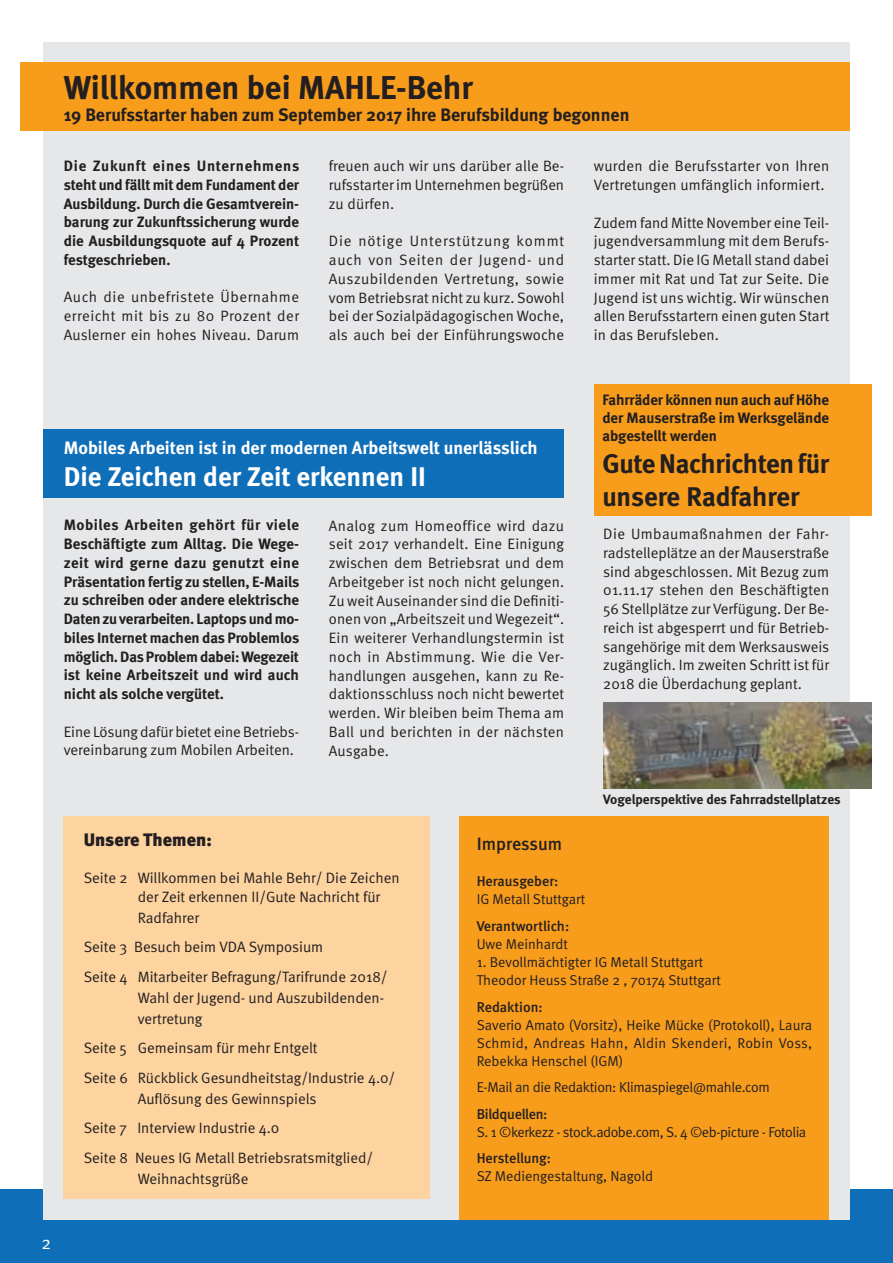
<style>
.page{position:relative;width:893px;height:1263px;background:#fff}
.page>*{position:absolute;margin:0;border:0;box-sizing:border-box;transform-origin:0 0}
.t1{font:700 33px "Meta";color:#231f20}
.t2{font:700 27px/32.4px "Meta";letter-spacing:-.01em;color:#231f20}
.t3{font:700 27px "Meta";color:#fff}
.t4{font:700 18px "Meta";color:#231f20}
.t5{font:700 18px "Meta";color:#fff}
.t6{font:18px "Meta Black Lf";color:#231f20}
.t7{font:500 18px "Meta";color:#231f20}
.t8{font:18px "Meta Normal";color:#fff}
.t9{font:15px/18.8px "Meta Normal";color:#231f20}
.t10{font:700 15px/18.8px "Meta";color:#231f20;text-align:justify}
.t11{font:14.25px/18px "Meta Normal";letter-spacing:-.005em;color:#231f20}
.t12{font:500 14.25px "Meta";letter-spacing:-.005em;color:#231f20}
.t13{font:14.25px "Meta Normal";letter-spacing:-.035em;color:#231f20}
.t14{font:700 13.5px "Meta";color:#231f20}
</style>
<div class="page">
<div style="left:0;top:1189px;width:893px;height:74px;background:#0f6eb8"></div>
<div style="left:43px;top:43px;width:807px;height:1177px;background:#e6e7e9"></div>
<div style="left:64px;top:816px;width:366px;height:383px;background:#fdd39f"></div>
<div style="left:460px;top:816px;width:369px;height:404px;background:#f89c1c"></div>
<div style="left:20px;top:63px;width:830px;height:68px;background:#f89c1c"></div>
<img style="left:603px;top:703px;width:269px;height:86px">
<div style="left:44px;top:429px;width:520px;height:68px;background:#0f6eb8"></div>
<div style="left:594px;top:384px;width:278px;height:132px;background:#f89c1c"></div>
<h1 class="t1" style="left:64px;top:68px;width:411px">Willkommen bei MAHLE-Behr</h1>
<p class="t4" style="left:64px;top:104px;width:567px">19 Berufsstarter haben zum September 2017 ihre Berufsbildung begonnen</p>
<p class="t9" style="left:329px;top:157px;width:237px;text-align:justify">freuen auch wir uns darüber alle Be&shy;rufsstarter im Unternehmen begrüßen zu dürfen.</p>
<p class="t9" style="left:329px;top:232px;width:237px;text-align:justify">Die nötige Unterstützung kommt auch von Seiten der Jugend- und Auszubildenden Vertretung, sowie vom Betriebsrat nicht zu kurz. Sowohl bei der Sozialpädagogischen Woche, als auch bei der Einführungswoche</p>
<p class="t10" style="left:64px;top:156px;width:237px">Die Zukunft eines Unternehmens steht und fällt mit dem Fundament der Ausbildung. Durch die Gesamtverein&shy;barung zur Zukunftssicherung wurde die Ausbildungsquote auf 4 Prozent festgeschrieben.</p>
<p class="t9" style="left:64px;top:288px;width:237px;text-align:justify">Auch die unbefristete Übernahme erreicht mit bis zu 80 Prozent der Auslerner ein hohes Niveau. Darum</p>
<p class="t9" style="left:594px;top:157px;width:237px">wurden die Berufsstarter von Ihren<br>Vertretungen umfänglich informiert.</p>
<p class="t9" style="left:594px;top:213px;width:237px;text-align:justify">Zudem fand Mitte November eine Teil&shy;jugendversammlung mit dem Berufs&shy;starter statt. Die IG Metall stand dabei immer mit Rat und Tat zur Seite. Die Jugend ist uns wichtig. Wir wünschen allen Berufsstartern einen guten Start in das Berufsleben.</p>
<p class="t5" style="left:64px;top:437px;width:475px">Mobiles Arbeiten ist in der modernen Arbeitswelt unerlässlich</p>
<h2 class="t3" style="left:64px;top:461px;width:363px">Die Zeichen der Zeit erkennen II</h2>
<p class="t9" style="left:329px;top:516px;width:237px;text-align:justify">Analog zum Homeoffice wird dazu seit 2017 verhandelt. Eine Einigung zwischen dem Betriebsrat und dem Arbeitgeber ist noch nicht gelungen.<br>Zu weit Auseinander sind die Definiti&shy;onen von „Arbeitszeit und Wegezeit“.<br>Ein weiterer Verhandlungstermin ist noch in Abstimmung. Wie die Ver&shy;handlungen ausgehen, kann zu Re&shy;daktionsschluss noch nicht bewertet werden. Wir bleiben beim Thema am Ball und berichten in der nächsten Ausgabe.</p>
<p class="t10" style="left:64px;top:516px;width:237px">Mobiles Arbeiten gehört für viele Beschäftigte zum Alltag. Die Wege&shy;zeit wird gerne dazu genutzt eine Präsentation fertig zu stellen, E-Mails zu schreiben oder andere elektrische Daten zu verarbeiten. Laptops und mo&shy;biles Internet machen das Problemlos möglich. Das Problem dabei: Wegezeit ist keine Arbeitszeit und wird auch nicht als solche vergütet.</p>
<p class="t9" style="left:64px;top:722px;width:237px">Eine Lösung dafür bietet eine Betriebs&shy;vereinbarung zum Mobilen Arbeiten.</p>
<p class="t10" style="left:602px;top:390px;width:228px;line-height:18px">Fahrräder können nun auch auf Höhe der Mauserstraße im Werksgelände abgestellt werden</p>
<h2 class="t2" style="left:602px;top:447px;width:228px">Gute Nachrichten für unsere Radfahrer</h2>
<p class="t9" style="left:603px;top:524px;width:228px;text-align:justify">Die Umbaumaßnahmen der Fahr&shy;radstelleplätze an der Mauserstraße sind abgeschlossen. Mit Bezug zum 01.11.17 stehen den Beschäftigten 56 Stellplätze zur Verfügung. Der Be&shy;reich ist abgesperrt und für Betrieb&shy;sangehörige mit dem Werksausweis zugänglich. Im zweiten Schritt ist für 2018 die Überdachung geplant.</p>
<p class="t14" style="left:603px;top:791px;width:239px">Vogelperspektive des Fahrradstellplatzes</p>
<p class="t6" style="left:84px;top:828px;width:130px">Unsere Themen:</p>
<p class="t9" style="left:138px;top:868px;width:263px;text-indent:-54px">Seite 2 Willkommen bei Mahle Behr/ Die Zeichen der Zeit erkennen II/Gute Nachricht für</p>
<p class="t9" style="left:84px;top:903px;width:305px;line-height:29.5px;text-indent:54px">Radfahrer<br>Seite 3 Besuch beim VDA Symposium<br>Seite 4 Mitarbeiter Befragung/Tarifrunde 2018/</p>
<p class="t9" style="left:138px;top:987px;width:248px;line-height:21px">Wahl der Jugend- und Auszubildenden&shy;vertretung</p>
<p class="t9" style="left:84px;top:1033px;width:313px;line-height:29.5px">Seite 5 Gemeinsam für mehr Entgelt<br>Seite 6 Rückblick Gesundheitstag/Industrie 4.0/</p>
<p class="t9" style="left:84px;top:1084px;width:291px;line-height:29.5px;text-indent:54px">Auflösung des Gewinnspiels<br>Seite 7 Interview Industrie 4.0<br>Seite 8 Neues IG Metall Betriebsratsmitglied/</p>
<p class="t9" style="left:138px;top:1169px;width:112px">Weihnachtsgrüße</p>
<p class="t7" style="left:477px;top:833px;width:87px">Impressum</p>
<p class="t12" style="left:477px;top:873px;width:83px">Herausgeber:</p>
<p class="t11" style="left:477px;top:890px;width:110px">IG Metall Stuttgart</p>
<p class="t12" style="left:477px;top:918px;width:94px">Verantwortlich:</p>
<p class="t11" style="left:477px;top:935px;width:93px">Uwe Meinhardt</p>
<p class="t11" style="left:477px;top:953px;width:246px">1. Bevollmächtigter IG Metall Stuttgart<br>Theodor Heuss Straße 2 , 70174 Stuttgart</p>
<p class="t12" style="left:477px;top:998px;width:68px">Redaktion:</p>
<p class="t11" style="left:477px;top:1015px;width:337px;text-align:justify">Saverio Amato (Vorsitz), Heike Mücke (Protokoll), Laura Schmid, Andreas Hahn, Aldin Skenderi, Robin Voss, Rebekka Henschel (IGM)</p>
<p class="t11" style="left:477px;top:1078px;width:295px">E-Mail an die Redaktion: Klimaspiegel@mahle.com</p>
<p class="t12" style="left:477px;top:1105px;width:72px">Bildquellen:</p>
<p class="t13" style="left:477px;top:1123px;width:331px">S. 1 ©kerkezz - stock.adobe.com, S. 4 ©eb-picture - Fotolia</p>
<p class="t12" style="left:477px;top:1150px;width:76px">Herstellung:</p>
<p class="t11" style="left:477px;top:1167px;width:178px">SZ Mediengestaltung, Nagold</p>
<p class="t8" style="left:42px;top:1232px;width:11px">2</p>
</div>
